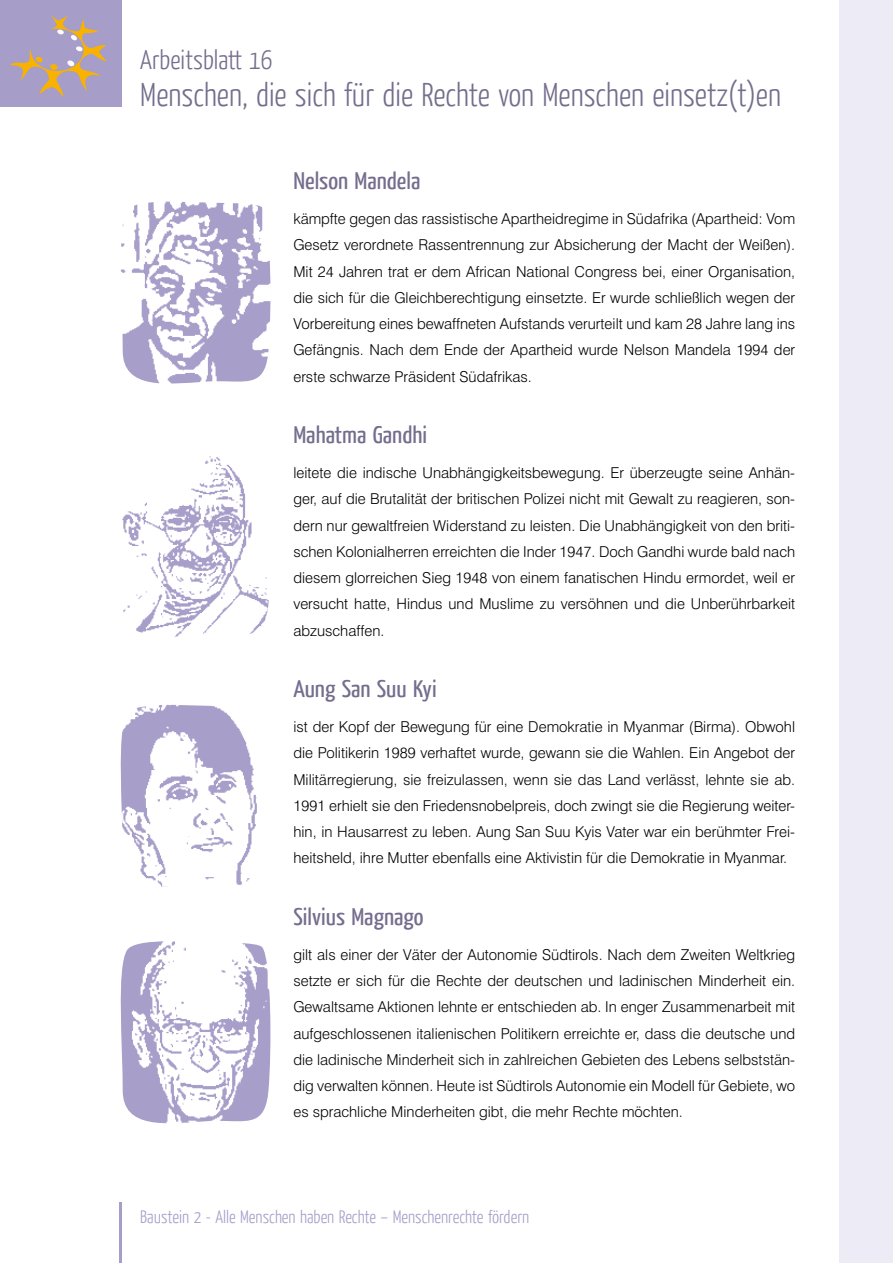
<style>
.page{position:relative;width:893px;height:1263px;background:#fff}
.page>*{position:absolute;margin:0;border:0;box-sizing:border-box;transform-origin:0 0}
.t1{font:300 33px "Yanone Kaffeesatz";color:#746d8d}
.t2{font:300 27px "Yanone Kaffeesatz";color:#746d8d}
.t3{font:24px "Yanone Kaffeesatz";color:#746d8d;scale:1.1 1}
.t4{font:300 18px "Yanone Kaffeesatz";color:#a69dc9}
.t5{font:300 15px/26.2px "Swiss 721 BT";color:#000;text-align:justify}
</style>
<div class="page">
<div style="left:0;top:0;width:122px;height:106px;background:#a69dc9"></div>
<hr style="left:119px;top:1202px;width:3px;height:61px;background:#a69dc9">
<div style="left:839px;top:0;width:54px;height:1263px;background:#edebf5"></div>
<svg style="left:10px;top:14px;width:97px;height:83px"></svg>
<svg style="left:36px;top:57px;width:7px;height:6px"></svg>
<img style="left:121px;top:202px;width:150px;height:182px">
<img style="left:122px;top:456px;width:147px;height:181px">
<img style="left:120px;top:705px;width:137px;height:182px">
<img style="left:120px;top:941px;width:151px;height:183px">
<h2 class="t2" style="left:140px;top:43px;width:134px">Arbeitsblatt 16</h2>
<h1 class="t1" style="left:140px;top:74px;width:642px">Menschen, die sich für die Rechte von Menschen einsetz(t)en</h1>
<h3 class="t3" style="left:293px;top:166px;width:117px">Nelson Mandela</h3>
<p class="t5" style="left:293px;top:205px;width:503px">kämpfte gegen das rassistische Apartheidregime in Südafrika (Apartheid: Vom Gesetz verordnete Rassentrennung zur Absicherung der Macht der Weißen).<br>Mit 24 Jahren trat er dem African National Congress bei, einer Organisation, die sich für die Gleichberechtigung einsetzte. Er wurde schließlich wegen der Vorbereitung eines bewaffneten Aufstands verurteilt und kam 28 Jahre lang ins Gefängnis. Nach dem Ende der Apartheid wurde Nelson Mandela 1994 der erste schwarze Präsident Südafrikas.</p>
<h3 class="t3" style="left:293px;top:420px;width:123px">Mahatma Gandhi</h3>
<p class="t5" style="left:293px;top:459px;width:503px">leitete die indische Unabhängigkeitsbewegung. Er überzeugte seine Anhän&shy;ger, auf die Brutalität der britischen Polizei nicht mit Gewalt zu reagieren, son&shy;dern nur gewaltfreien Widerstand zu leisten. Die Unabhängigkeit von den briti&shy;schen Kolonialherren erreichten die Inder 1947. Doch Gandhi wurde bald nach diesem glorreichen Sieg 1948 von einem fanatischen Hindu ermordet, weil er versucht hatte, Hindus und Muslime zu versöhnen und die Unberührbarkeit abzuschaffen.</p>
<h3 class="t3" style="left:293px;top:674px;width:132px">Aung San Suu Kyi</h3>
<p class="t5" style="left:293px;top:713px;width:503px">ist der Kopf der Bewegung für eine Demokratie in Myanmar (Birma). Obwohl die Politikerin 1989 verhaftet wurde, gewann sie die Wahlen. Ein Angebot der Militärregierung, sie freizulassen, wenn sie das Land verlässt, lehnte sie ab.<br>1991 erhielt sie den Friedensnobelpreis, doch zwingt sie die Regierung weiter&shy;hin, in Hausarrest zu leben. Aung San Suu Kyis Vater war ein berühmter Frei&shy;heitsheld, ihre Mutter ebenfalls eine Aktivistin für die Demokratie in Myanmar.</p>
<h3 class="t3" style="left:293px;top:901px;width:120px">Silvius Magnago</h3>
<p class="t5" style="left:293px;top:941px;width:503px">gilt als einer der Väter der Autonomie Südtirols. Nach dem Zweiten Weltkrieg setzte er sich für die Rechte der deutschen und ladinischen Minderheit ein.<br>Gewaltsame Aktionen lehnte er entschieden ab. In enger Zusammenarbeit mit aufgeschlossenen italienischen Politikern erreichte er, dass die deutsche und die ladinische Minderheit sich in zahlreichen Gebieten des Lebens selbststän&shy;dig verwalten können. Heute ist Südtirols Autonomie ein Modell für Gebiete, wo es sprachliche Minderheiten gibt, die mehr Rechte möchten.</p>
<p class="t4" style="left:140px;top:1206px;width:390px">Baustein 2 - Alle Menschen haben Rechte – Menschenrechte fördern</p>
</div>
